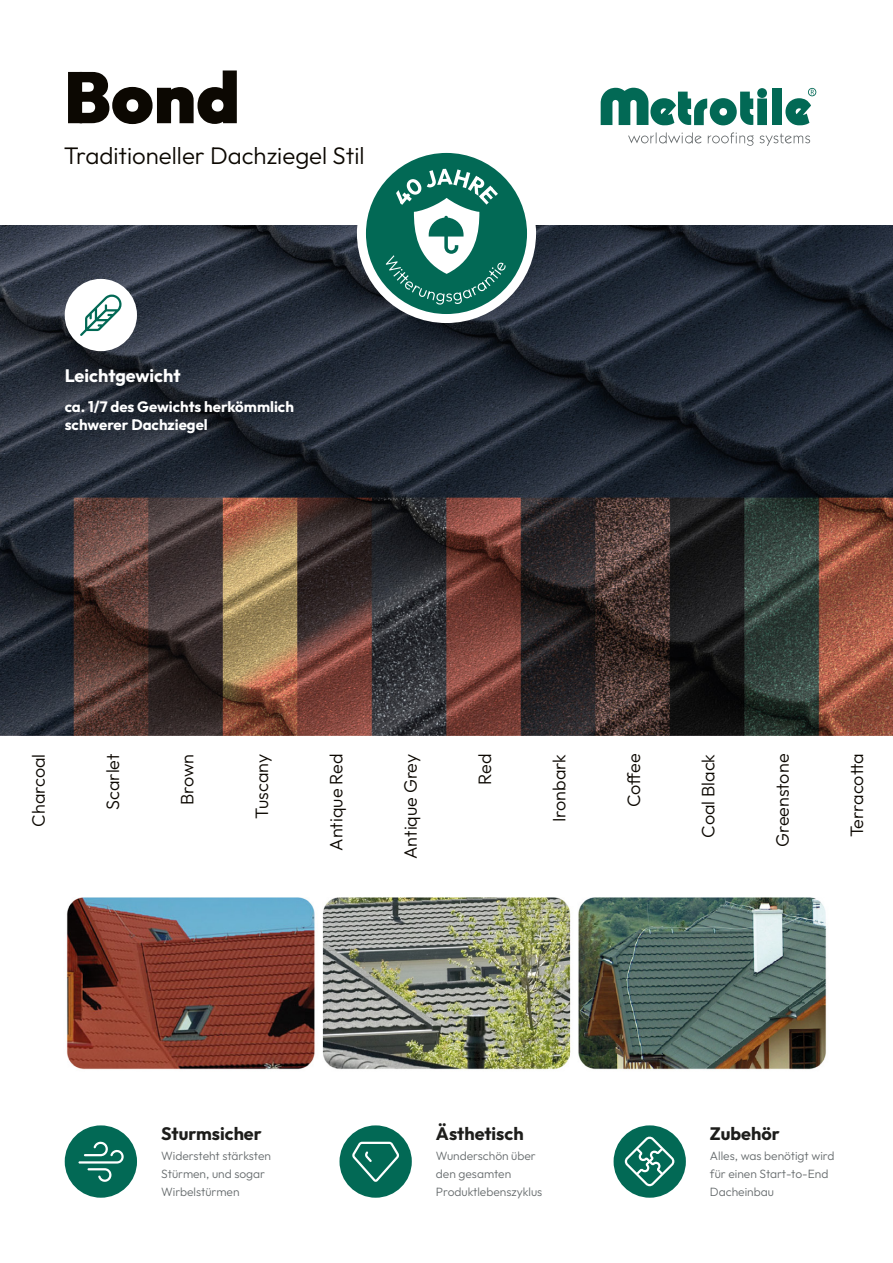
<style>
.page{position:relative;width:893px;height:1263px;background:#fff}
.page>*{position:absolute;margin:0;border:0;box-sizing:border-box;transform-origin:0 0}
.t1{font:900 72px "Outfit";color:#0c0802}
.t2{font:300 24px "Outfit";color:#0c0802}
.t3{font:300 18px "Outfit";color:#0c0802}
.t4{font:700 18px "Outfit";color:#1d1d1b}
.t5{font:700 18px "Outfit";letter-spacing:-.005em;color:#fff}
.t6{font:700 15px/18px "Outfit";color:#fff}
.t7{font:300 12px/18px "Outfit";color:#676c6e}
</style>
<div class="page">
<div style="left:65px;top:1125px;width:72px;height:73px;background:#026955;border-radius:50%"></div>
<svg style="left:78px;top:1141px;width:46px;height:41px"></svg>
<div style="left:339px;top:1125px;width:73px;height:73px;background:#026955;border-radius:50%"></div>
<svg style="left:352px;top:1142px;width:47px;height:40px"></svg>
<div style="left:614px;top:1125px;width:72px;height:73px;background:#026955;border-radius:50%"></div>
<svg style="left:625px;top:1136px;width:49px;height:50px"></svg>
<img style="left:66px;top:897px;width:761px;height:173px">
<img style="left:0;top:225px;width:893px;height:511px">
<div style="left:65px;top:279px;width:72px;height:72px;background:#fff;border-radius:50%"></div>
<svg style="left:80px;top:295px;width:42px;height:41px"></svg>
<svg style="left:357px;top:152px;width:179px;height:171px"></svg>
<svg style="left:628px;top:132px;width:74px;height:11px"></svg>
<svg style="left:708px;top:132px;width:46px;height:14px"></svg>
<svg style="left:760px;top:133px;width:50px;height:13px"></svg>
<svg style="left:601px;top:88px;width:166px;height:37px"></svg>
<div style="left:772px;top:89px;width:10px;height:36px;background:#026955"></div>
<svg style="left:785px;top:88px;width:31px;height:37px"></svg>
<h1 class="t1" style="left:64px;top:57px;width:178px">Bond</h1>
<h2 class="t2" style="left:64px;top:142px;width:302px">Traditioneller Dachziegel Stil</h2>
<h3 class="t5" style="left:65px;top:365px;width:117px">Leichtgewicht</h3>
<p class="t6" style="left:65px;top:397px;width:231px">ca. 1/7 des Gewichts herkömmlich schwerer Dachziegel</p>
<h3 class="t3" style="left:28px;top:827px;width:74px;rotate:-90deg">Charcoal</h3>
<h3 class="t3" style="left:103px;top:809px;width:57px;rotate:-90deg">Scarlet</h3>
<h3 class="t3" style="left:177px;top:805px;width:53px;rotate:-90deg">Brown</h3>
<h3 class="t3" style="left:251px;top:818px;width:66px;rotate:-90deg">Tuscany</h3>
<h3 class="t3" style="left:326px;top:850px;width:98px;rotate:-90deg">Antique Red</h3>
<h3 class="t3" style="left:400px;top:859px;width:107px;rotate:-90deg">Antique Grey</h3>
<h3 class="t3" style="left:475px;top:785px;width:33px;rotate:-90deg">Red</h3>
<h3 class="t3" style="left:549px;top:822px;width:70px;rotate:-90deg">Ironbark</h3>
<h3 class="t3" style="left:623px;top:807px;width:54px;rotate:-90deg">Coffee</h3>
<h3 class="t3" style="left:698px;top:837px;width:85px;rotate:-90deg">Coal Black</h3>
<h3 class="t3" style="left:772px;top:847px;width:95px;rotate:-90deg">Greenstone</h3>
<h3 class="t3" style="left:847px;top:837px;width:85px;rotate:-90deg">Terracotta</h3>
<h3 class="t4" style="left:161px;top:1123px;width:102px">Sturmsicher</h3>
<p class="t7" style="left:161px;top:1147px;width:111px">Widersteht stärksten<br>Stürmen, und sogar<br>Wirbelstürmen</p>
<h3 class="t4" style="left:436px;top:1123px;width:89px">Ästhetisch</h3>
<p class="t7" style="left:436px;top:1147px;width:108px">Wunderschön über den gesamten<br>Produktlebenszyklus</p>
<h3 class="t4" style="left:710px;top:1123px;width:71px">Zubehör</h3>
<p class="t7" style="left:710px;top:1147px;width:126px">Alles, was benötigt wird für einen Start-to-End<br>Dacheinbau</p>
</div>
